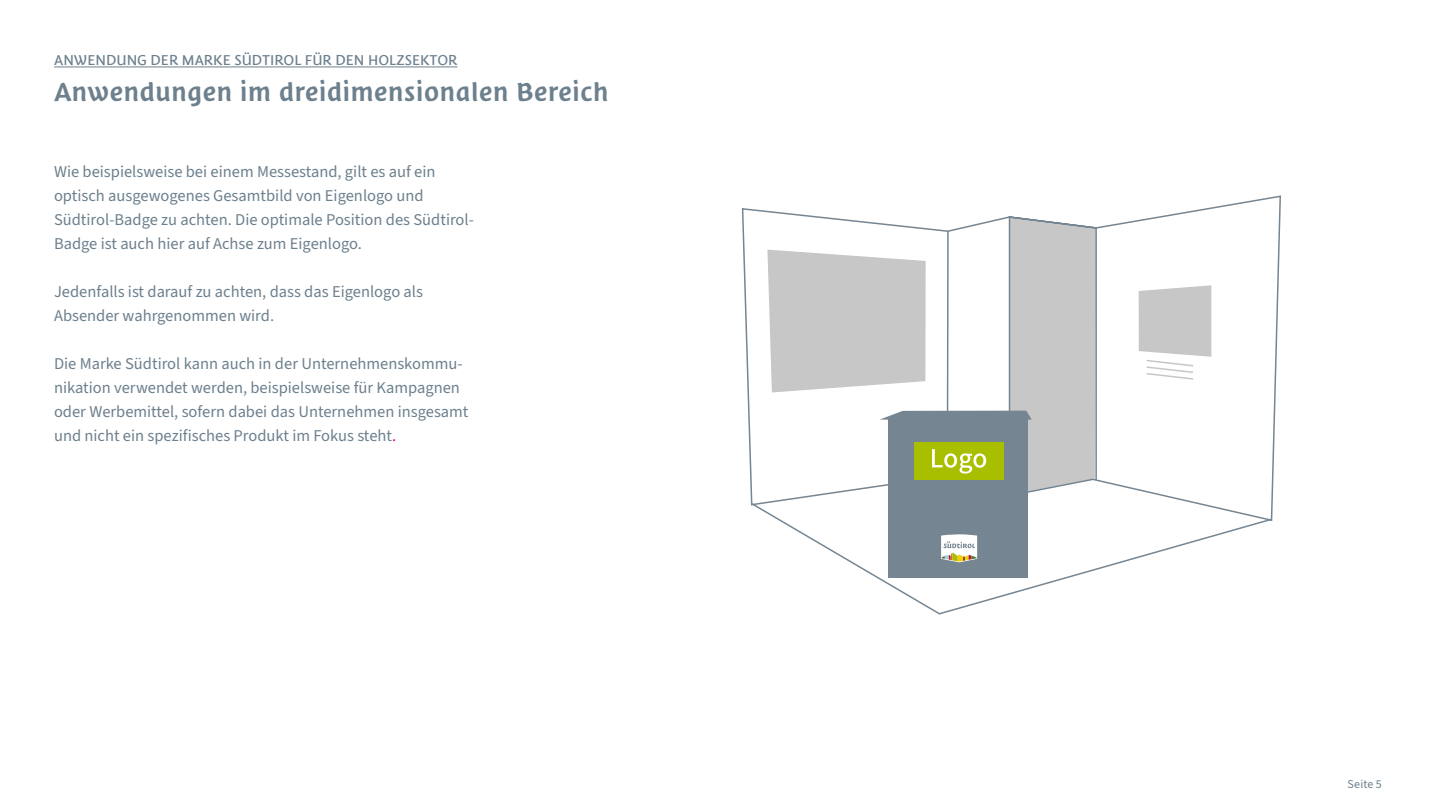
<style>
.page{position:relative;width:1441px;height:810px;background:#fff}
.page>*{position:absolute;margin:0;border:0;box-sizing:border-box;transform-origin:0 0}
.t1{font:30px "Suedtirol Pro";color:#6d808d}
.t2{font:16.5px/24px "Source Sans 3";color:#6d808d}
.t3{font:15px "Suedtirol Next TT";color:#6d808d}
.t4{font:12px "Source Sans 3";letter-spacing:.01em;color:#6d808d}
.s1{color:#e6007e}
</style>
<div class="page">
<hr style="left:54px;top:66px;width:403px;height:1px;background:#6d808d">
<svg style="left:782px;top:522px;width:482px;height:93px"></svg>
<div style="left:888px;top:418px;width:139px;height:160px;background:#758591"></div>
<svg style="left:741px;top:195px;width:540px;height:327px"></svg>
<svg style="left:941px;top:534px;width:36px;height:28px"></svg>
<svg style="left:767px;top:217px;width:328px;height:278px"></svg>
<svg style="left:1138px;top:285px;width:73px;height:96px"></svg>
<p class="t3" style="left:54px;top:52px;width:405px">ANWENDUNG DER MARKE SÜDTIROL FÜR DEN HOLZSEKTOR</p>
<h1 class="t1" style="left:54px;top:75px;width:556px">Anwendungen im dreidimensionalen Bereich</h1>
<p class="t2" style="left:54px;top:160px;width:421px">Wie beispielsweise bei einem Messestand, gilt es auf ein optisch ausgewogenes Gesamtbild von Eigenlogo und Südtirol-Badge zu achten. Die optimale Position des Südtirol-Badge ist auch hier auf Achse zum Eigenlogo.</p>
<p class="t2" style="left:54px;top:280px;width:370px">Jedenfalls ist darauf zu achten, dass das Eigenlogo als<br>Absender wahrgenommen wird.</p>
<p class="t2" style="left:54px;top:352px;width:416px">Die Marke Südtirol kann auch in der Unternehmenskommu&shy;nikation verwendet werden, beispielsweise für Kampagnen oder Werbemittel, sofern dabei das Unternehmen insgesamt und nicht ein spezifisches Produkt im Fokus steht<span class="s1">.</span></p>
<p class="t4" style="left:1347px;top:776px;width:36px">Seite 5</p>
</div>
